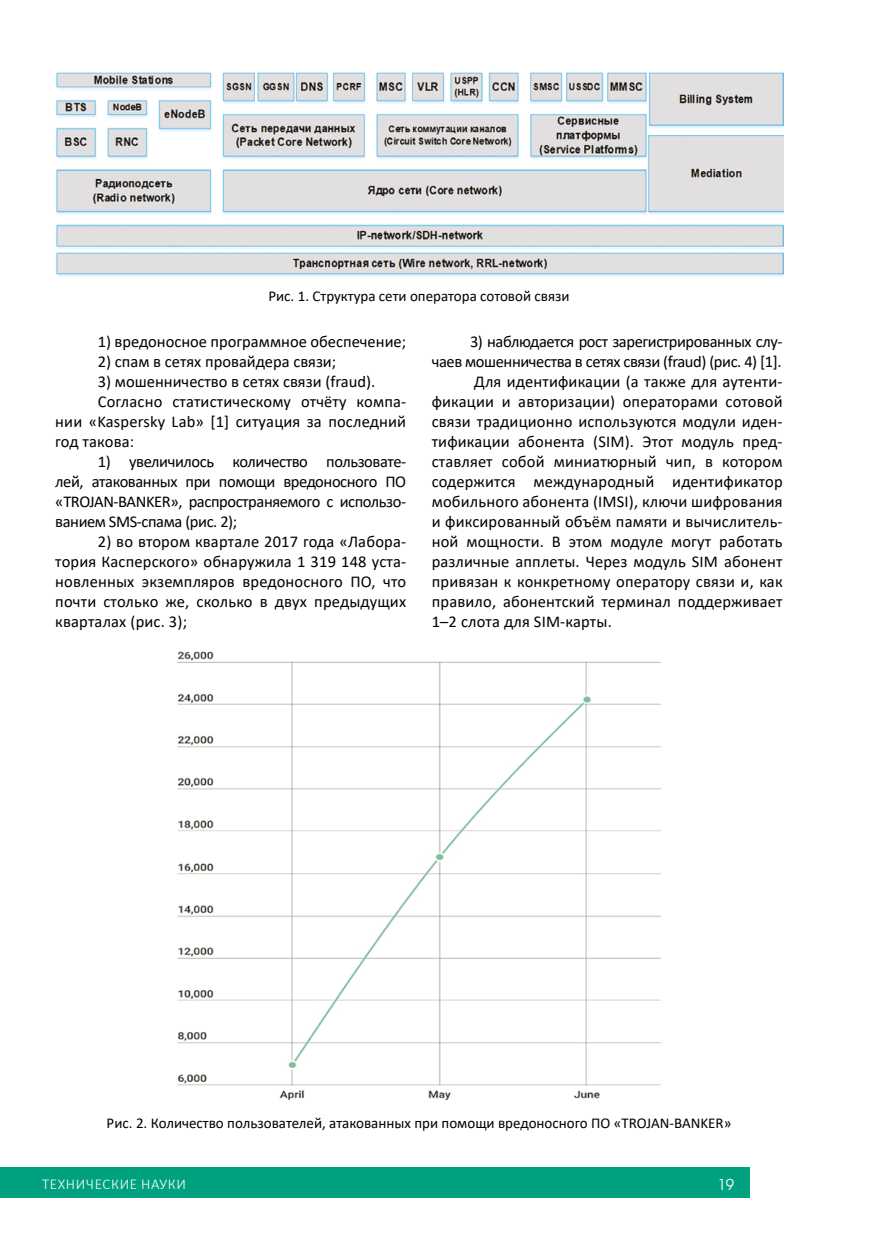
<style>
.page{position:relative;width:872px;height:1234px;background:#fff}
.page>*{position:absolute;margin:0;border:0;box-sizing:border-box;transform-origin:0 0}
.t1{font:16.5px/20px "Calibri";letter-spacing:.01em;color:#000;text-align:justify}
.t2{font:16.5px "Calibri";letter-spacing:-.025em;color:#000}
.t3{font:15px "Calibri";color:#000}
.t4{font:300 15px "Calibri";letter-spacing:.04em;color:#fff}
.t5{font:15px "Evolventa";color:#fff}
</style>
<div class="page">
<div style="left:0;top:1167px;width:749px;height:30px;background:#00a17e"></div>
<img style="left:56px;top:72px;width:727px;height:204px">
<img style="left:177px;top:651px;width:484px;height:450px">
<p class="t3" style="left:268px;top:285px;width:303px">Рис. 1. Структура сети оператора сотовой связи</p>
<p class="t1" style="left:98px;top:331px;width:310px">1) вредоносное программное обеспечение;</p>
<p class="t1" style="left:98px;top:351px;width:240px">2) спам в сетях провайдера связи;</p>
<p class="t1" style="left:98px;top:371px;width:279px">3) мошенничество в сетях связи (fraud).</p>
<p class="t1" style="left:98px;top:391px;width:310px">Согласно статистическому отчёту компа-</p>
<p class="t1" style="left:55px;top:411px;width:352px">нии «Kaspersky Lab» [1] ситуация за последний</p>
<p class="t1" style="left:55px;top:431px;width:80px">год такова:</p>
<p class="t1" style="left:55px;top:451px;width:352px;text-indent:43px">1) увеличилось количество пользовате&shy;лей, атакованных при помощи вредоносного ПО «TROJAN-BANKER», распространяемого с использо&shy;ванием SMS-спама (рис. 2);</p>
<p class="t1" style="left:55px;top:530px;width:352px;text-indent:43px">2) во втором квартале 2017 года «Лабора&shy;тория Касперского» обнаружила 1 319 148 уста&shy;новленных экземпляров вредоносного ПО, что почти столько же, сколько в двух предыдущих кварталах (рис. 3);</p>
<p class="t2" style="left:470px;top:330px;width:314px">3) наблюдается рост зарегистрированных слу-</p>
<p class="t2" style="left:432px;top:350px;width:351px">чаев мошенничества в сетях связи (fraud) (рис. 4) [1].</p>
<p class="t1" style="left:474px;top:371px;width:310px">Для идентификации (а также для аутенти-</p>
<p class="t1" style="left:432px;top:391px;width:352px">фикации и авторизации) операторами сотовой</p>
<p class="t1" style="left:432px;top:411px;width:352px">связи традиционно используются модули иден-</p>
<p class="t1" style="left:432px;top:431px;width:352px">тификации абонента (SIM). Этот модуль пред-</p>
<p class="t1" style="left:432px;top:451px;width:352px">ставляет собой миниатюрный чип, в котором</p>
<p class="t1" style="left:432px;top:470px;width:352px">содержится международный идентификатор</p>
<p class="t1" style="left:432px;top:490px;width:352px">мобильного абонента (IMSI), ключи шифрования</p>
<p class="t1" style="left:432px;top:510px;width:352px">и фиксированный объём памяти и вычислитель-</p>
<p class="t1" style="left:432px;top:530px;width:352px">ной мощности. В этом модуле могут работать</p>
<p class="t1" style="left:432px;top:550px;width:352px">различные апплеты. Через модуль SIM абонент</p>
<p class="t1" style="left:432px;top:570px;width:352px">привязан к конкретному оператору связи и, как</p>
<p class="t1" style="left:432px;top:590px;width:352px">правило, абонентский терминал поддерживает</p>
<p class="t1" style="left:432px;top:610px;width:182px">1–2 слота для SIM-карты.</p>
<p class="t3" style="left:107px;top:1112px;width:626px">Рис. 2. Количество пользователей, атакованных при помощи вредоносного ПО «TROJAN-BANKER»</p>
<p class="t4" style="left:42px;top:1174px;width:145px">ТЕХНИЧЕСКИЕ НАУКИ</p>
<p class="t5" style="left:717px;top:1174px;width:18px">19</p>
</div>
